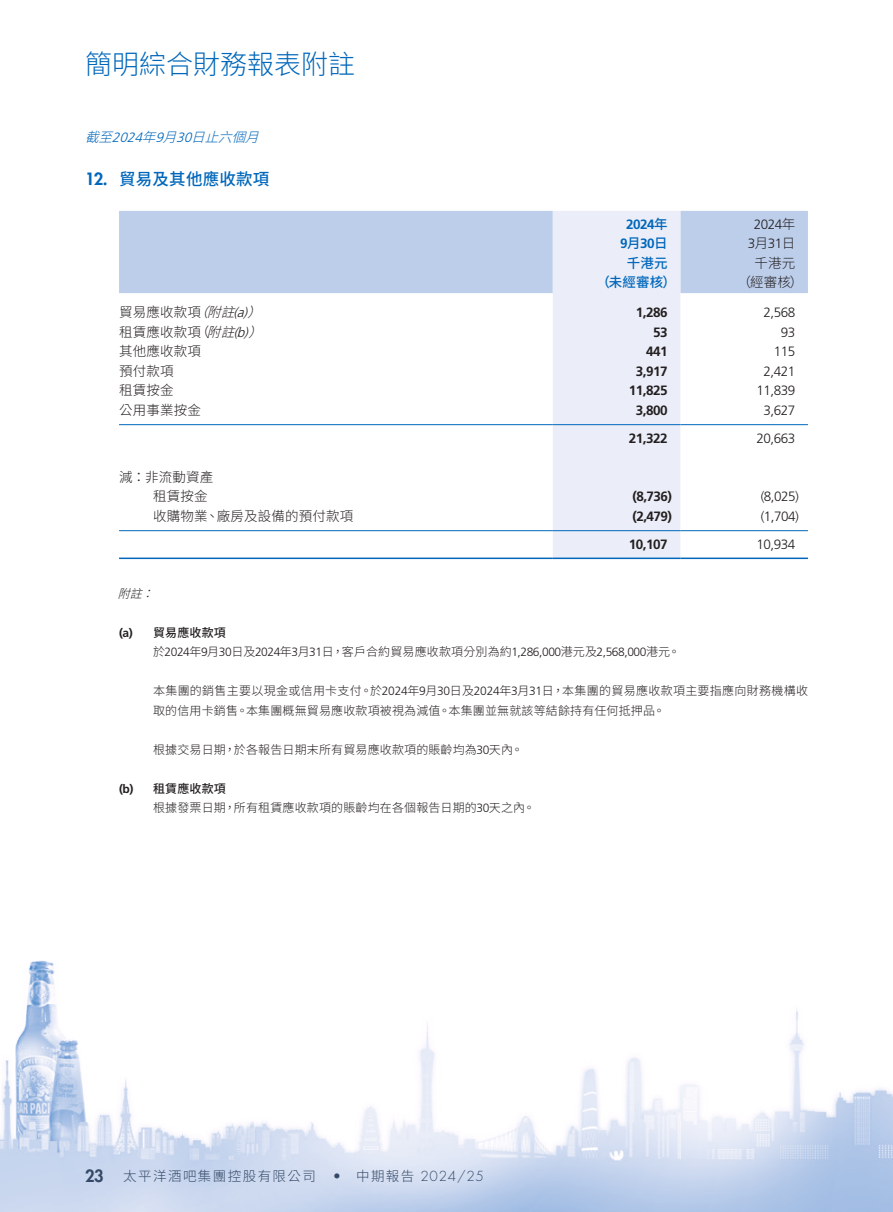
<style>
.page{position:relative;width:893px;height:1212px;background:#fff}
.page>*{position:absolute;margin:0;border:0;box-sizing:border-box;transform-origin:0 0}
.t1{font:300 27px "Source Han Sans TC";color:#0067bb}
.Heading_1{font:500 16.5px "Source Han Sans TC";letter-spacing:.015em;color:#0067bb}
.Heading_1-2{font:800 16.5px "Futura Std";color:#0067bb}
.t2{font:800 16.5px "Futura Std";color:#344967}
.Body_Text{font:300 13.5px "Source Han Sans TC";letter-spacing:.015em;color:#231f20}
.Body_Text-2{font:300 13.5px "Frutiger LT Std";letter-spacing:-.035em;color:#231f20}
.Body_Text-3{font:700 13.5px "Frutiger LT Std";letter-spacing:-.035em;color:#231f20}
.t3{font:300 13.5px "Source Han Sans TC";letter-spacing:.105em;color:#344967}
.t4{font:italic 300 13.5px "Source Han Sans TC";color:#0067bb}
.Body_Text-4{font:700 13.5px "Frutiger LT Std";letter-spacing:-.035em;color:#0067bb}
.Body_Text-5{font:500 13.5px "Source Han Sans TC";letter-spacing:.015em;color:#0067bb}
.Body_Text-6{font:italic 300 13.5px "Frutiger LT Std";color:#231f20}
.t5{font:300 13.5px "Futura Std";letter-spacing:.055em;color:#344967}
.t6{font:italic 300 13.5px "Frutiger LT Std";color:#0067bb}
.Body_Text-7{font:italic 300 13.5px "Source Han Sans TC";color:#231f20}
.Notes{font:300 12px "Source Han Sans TC";letter-spacing:.015em;color:#231f20}
.Notes-2{font:300 12px "Frutiger LT Std";letter-spacing:-.03em;color:#231f20}
.Notes-3{font:500 12px "Source Han Sans TC";letter-spacing:.015em;color:#231f20}
.Notes-4{font:700 12px "Frutiger LT Std";color:#231f20}
.Notes-5{font:italic 300 12px "Source Han Sans TC";color:#231f20}
.s1{font-family:"Frutiger LT Std"}
.s2{font-style:italic}
.s3{font-family:"Source Han Sans TC"}
.s4{font-family:"Source Han Sans TC";font-weight:500}
.s5{font-family:"Futura Std"}
</style>
<div class="page">
<img style="left:0;top:293px;width:893px;height:919px">
<div style="left:119px;top:211px;width:689px;height:82px;background:#bdceeb"></div>
<div style="left:553px;top:211px;width:127px;height:346px;background:#ebeef8"></div>
<hr style="left:119px;top:424px;width:434px;height:1px;background:#0067bb">
<hr style="left:553px;top:424px;width:127px;height:1px;background:#0067bb">
<hr style="left:680px;top:424px;width:128px;height:1px;background:#0067bb">
<hr style="left:119px;top:530px;width:434px;height:1px;background:#0067bb">
<hr style="left:553px;top:530px;width:127px;height:1px;background:#0067bb">
<hr style="left:680px;top:530px;width:128px;height:1px;background:#0067bb">
<hr style="left:119px;top:557px;width:434px;height:2px;background:#0067bb">
<hr style="left:553px;top:557px;width:127px;height:2px;background:#0067bb">
<hr style="left:680px;top:557px;width:128px;height:2px;background:#0067bb">
<h1 class="t1" style="left:85px;top:48px;width:272px">簡明綜合財務報表附註</h1>
<p class="t4" style="left:142px;top:129px;width:25px">年</p>
<p class="t4" style="left:85px;top:129px;width:39px">截至</p>
<p class="t4" style="left:155px;top:129px;width:115px">月<span class="s1">9</span> 日止六個月</p>
<p class="t6" style="left:112px;top:129px;width:36px">2024</p>
<p class="t6" style="left:176px;top:129px;width:21px">30</p>
<p class="Heading_1-2" style="left:85px;top:168px;width:24px">12.</p>
<p class="Heading_1" style="left:119px;top:169px;width:152px">貿易及其他應收款項</p>
<p class="Body_Text" style="left:119px;top:305px;width:127px">貿易應收款項<span class="s2">附註</span></p>
<p class="Body_Text-7" style="left:194px;top:305px;width:25px">（</p>
<p class="Body_Text-6" style="left:234px;top:305px;width:39px"><span class="s3">(</span>(a(</p>
<p class="Body_Text" style="left:119px;top:324px;width:127px">租賃應收款項<span class="s2">附註</span></p>
<p class="Body_Text" style="left:196px;top:324px;width:15px">（</p>
<p class="Body_Text-6" style="left:234px;top:325px;width:40px"><span class="s3">(</span>(b(</p>
<p class="Body_Text" style="left:119px;top:344px;width:83px">其他應收款項</p>
<p class="Body_Text" style="left:119px;top:363px;width:56px">預付款項</p>
<p class="Body_Text" style="left:119px;top:383px;width:56px">租賃按金</p>
<p class="Body_Text" style="left:119px;top:402px;width:83px">公用事業按金</p>
<p class="Body_Text" style="left:119px;top:469px;width:96px">減：非流動資產</p>
<p class="Body_Text" style="left:153px;top:489px;width:56px">租賃按金</p>
<p class="Body_Text" style="left:217px;top:508px;width:138px">廠房及設備的預付款項</p>
<p class="Body_Text" style="left:153px;top:508px;width:56px">收購物業</p>
<p class="Body_Text" style="left:205px;top:508px;width:15px">、</p>
<p class="Body_Text-4" style="left:626px;top:216px;width:43px">2024<span class="s4">年</span></p>
<p class="Body_Text-2" style="left:754px;top:216px;width:43px">2024<span class="s3">年</span></p>
<p class="Body_Text-4" style="left:620px;top:236px;width:49px"><span class="s4">月</span>9 30<span class="s4">日</span></p>
<p class="Body_Text-2" style="left:748px;top:236px;width:49px"><span class="s3">月</span>3 31<span class="s3">日</span></p>
<p class="Body_Text-5" style="left:627px;top:255px;width:42px">千港元</p>
<p class="Body_Text" style="left:754px;top:255px;width:42px">千港元</p>
<p class="Body_Text-5" style="left:596px;top:275px;width:81px">（未經審核）</p>
<p class="Body_Text" style="left:738px;top:275px;width:67px">（經審核(</p>
<p class="Body_Text-3" style="left:636px;top:305px;width:33px">1,286</p>
<p class="Body_Text-2" style="left:763px;top:305px;width:33px">2,568</p>
<p class="Body_Text-3" style="left:653px;top:324px;width:16px">53</p>
<p class="Body_Text-2" style="left:781px;top:325px;width:16px">93</p>
<p class="Body_Text-3" style="left:646px;top:344px;width:23px">441</p>
<p class="Body_Text-2" style="left:774px;top:344px;width:23px">115</p>
<p class="Body_Text-3" style="left:636px;top:363px;width:33px">3,917</p>
<p class="Body_Text-2" style="left:763px;top:364px;width:33px">2,421</p>
<p class="Body_Text-3" style="left:629px;top:383px;width:40px">11,825</p>
<p class="Body_Text-2" style="left:756px;top:383px;width:40px">11,839</p>
<p class="Body_Text-3" style="left:636px;top:402px;width:33px">3,800</p>
<p class="Body_Text-2" style="left:763px;top:403px;width:33px">3,627</p>
<p class="Body_Text-3" style="left:629px;top:430px;width:40px">21,322</p>
<p class="Body_Text-2" style="left:756px;top:431px;width:40px">20,663</p>
<p class="Body_Text-3" style="left:632px;top:489px;width:41px">)8,736(</p>
<p class="Body_Text-2" style="left:761px;top:489px;width:40px">)8,025(</p>
<p class="Body_Text-3" style="left:632px;top:508px;width:41px">)2,479(</p>
<p class="Body_Text-2" style="left:761px;top:509px;width:40px">)1,704(</p>
<p class="Body_Text-3" style="left:629px;top:536px;width:40px">10,107</p>
<p class="Body_Text-2" style="left:756px;top:537px;width:40px">10,934</p>
<p class="Notes-5" style="left:118px;top:587px;width:35px">附註</p>
<p class="Notes-5" style="left:142px;top:587px;width:23px">：</p>
<p class="Notes-4" style="left:119px;top:626px;width:15px">a( )</p>
<p class="Notes-4" style="left:119px;top:782px;width:16px">b( )</p>
<p class="Notes-3" style="left:153px;top:626px;width:74px">貿易應收款項</p>
<p class="Notes" style="left:342px;top:645px;width:330px">客戶合約貿易應收款項分別為約<span class="s1">1,286,000</span>港元及<span class="s1">2,568,000</span>港元</p>
<p class="Notes-2" style="left:153px;top:645px;width:182px"><span class="s3">於</span>2024<span class="s3">年月</span>9 30<span class="s3">日及</span>2024<span class="s3">年月</span>3 31<span class="s3">日</span></p>
<p class="Notes" style="left:668px;top:645px;width:13px">。</p>
<p class="Notes" style="left:332px;top:645px;width:13px">，</p>
<p class="Notes" style="left:562px;top:684px;width:247px">本集團的貿易應收款項主要指應向財務機構收</p>
<p class="Notes" style="left:153px;top:684px;width:210px">本集團的銷售主要以現金或信用卡支付</p>
<p class="Notes-2" style="left:370px;top:684px;width:185px"><span class="s3">於</span>2024<span class="s3">年月</span>9 30<span class="s3">日及</span>2024<span class="s3">年月</span>3 31<span class="s3">日</span></p>
<p class="Notes" style="left:360px;top:684px;width:13px">。</p>
<p class="Notes" style="left:552px;top:684px;width:13px">，</p>
<p class="Notes" style="left:246px;top:704px;width:196px">本集團概無貿易應收款項被視為減值</p>
<p class="Notes" style="left:153px;top:704px;width:86px">取的信用卡銷售</p>
<p class="Notes" style="left:449px;top:704px;width:208px">本集團並無就該等結餘持有任何抵押品</p>
<p class="Notes" style="left:236px;top:704px;width:13px">。</p>
<p class="Notes" style="left:439px;top:704px;width:13px">。</p>
<p class="Notes" style="left:653px;top:704px;width:13px">。</p>
<p class="Notes" style="left:234px;top:743px;width:281px">於各報告日期末所有貿易應收款項的賬齡均為<span class="s1">30</span>天內</p>
<p class="Notes" style="left:153px;top:743px;width:74px">根據交易日期</p>
<p class="Notes-3" style="left:153px;top:782px;width:74px">租賃應收款項</p>
<p class="Notes" style="left:511px;top:743px;width:13px">。</p>
<p class="Notes" style="left:224px;top:743px;width:13px">，</p>
<p class="Notes" style="left:234px;top:801px;width:293px">所有租賃應收款項的賬齡均在各個報告日期的<span class="s1">30</span>天之內</p>
<p class="Notes" style="left:153px;top:801px;width:74px">根據發票日期</p>
<p class="Notes" style="left:523px;top:801px;width:13px">。</p>
<p class="Notes" style="left:224px;top:801px;width:13px">，</p>
<h2 class="t2" style="left:85px;top:1166px;width:20px">23</h2>
<p class="t3" style="left:123px;top:1168px;width:194px">太平洋酒吧集團控股有限公司</p>
<p class="t3" style="left:333px;top:1168px;width:83px"><span class="s5">•</span>　中期報告</p>
<p class="t5" style="left:420px;top:1168px;width:65px">2024/25</p>
</div>
